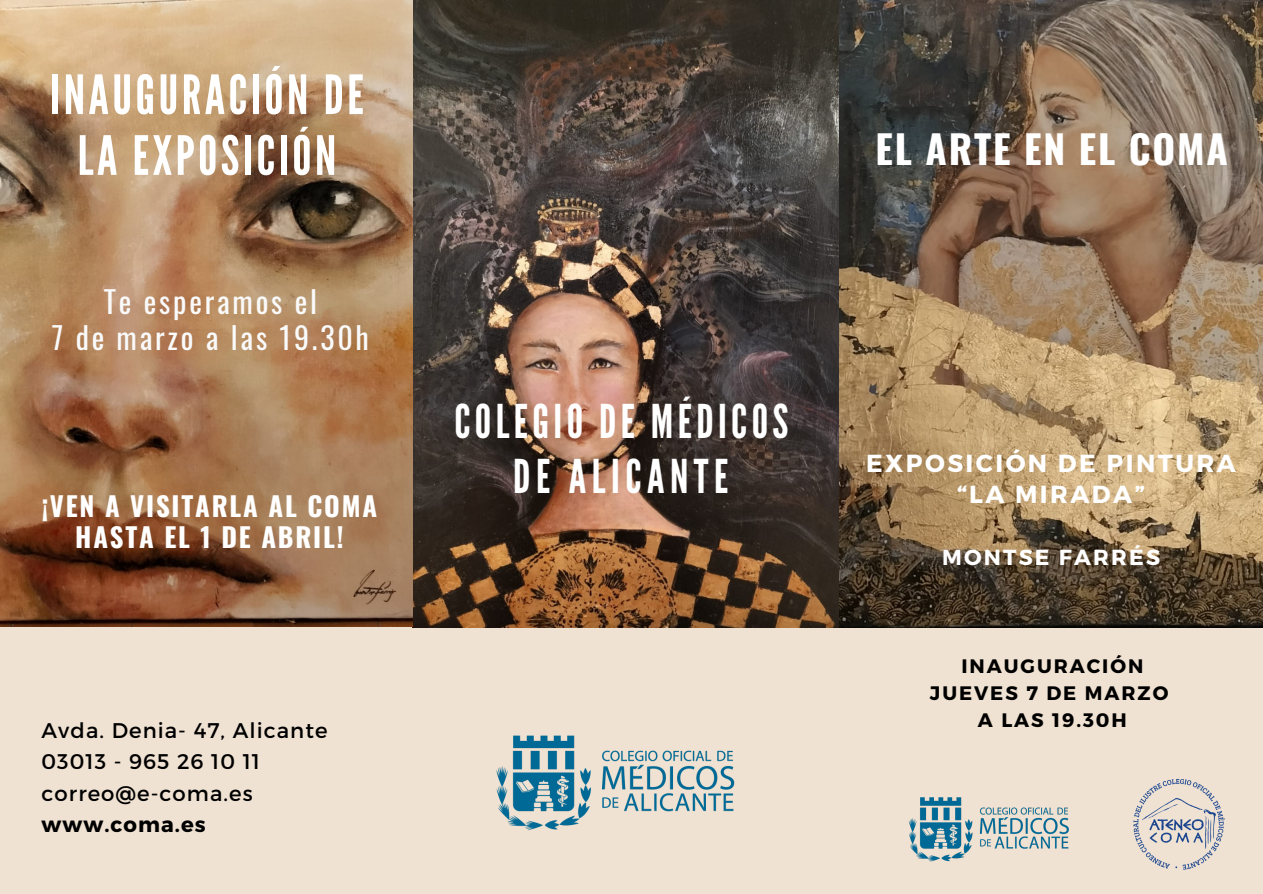
<style>
.page{position:relative;width:1263px;height:894px;background:#fff}
.page>*{position:absolute;margin:0;border:0;box-sizing:border-box;transform-origin:0 0}
.t1{font:54px "League Gothic";letter-spacing:.065em;color:#fff}
.t2{font:46.5px/55.2px "League Gothic";letter-spacing:.095em;color:#fff;text-align:center}
.t3{font:700 39px "Oswald";letter-spacing:.045em;color:#fff}
.t4{font:30px/36px "Oswald";letter-spacing:.09em;color:#fafafa;text-align:center}
.t5{font:700 26.7px/31.5px "Oswald";letter-spacing:.07em;color:#fff;text-align:center}
.t6{font:700 24.6px/31.5px "Montserrat";letter-spacing:.1em;color:#fff;text-align:center}
.t7{font:700 21.75px "Montserrat";letter-spacing:.1em;color:#fff}
.t8{font:21.15px "Montserrat";letter-spacing:.05em;color:#000}
.t9{font:700 21.15px "Montserrat";letter-spacing:.05em;color:#000}
.t10{font:700 19.5px "Montserrat";letter-spacing:.1em;color:#000}
</style>
<div class="page">
<div style="left:0;top:0;width:1263px;height:893px;background:#f0e2d2"></div>
<img style="left:908px;top:797px;width:161px;height:65px">
<img style="left:0;top:0;width:1263px;height:627px">
<img style="left:496px;top:735px;width:239px;height:96px">
<img style="left:1133px;top:778px;width:92px;height:92px">
<h1 class="t1" style="left:50px;top:63px;width:315px">INAUGURACIÓN DE</h1>
<p class="t1" style="left:78px;top:124px;width:260px">LA EXPOSICIÓN</p>
<h4 class="t4" style="left:52px;top:282px;width:319px">Te esperamos el<br>7 de marzo a las 19.30h</h4>
<h2 class="t5" style="left:42px;top:488px;width:337px">¡VEN A VISITARLA AL COMA<br>HASTA EL 1 DE ABRIL!</h2>
<h5 class="t8" style="left:42px;top:716px;width:287px">Avda. Denia- 47, Alicante</h5>
<p class="t8" style="left:42px;top:747px;width:220px">03013 - 965 26 10 11</p>
<p class="t8" style="left:42px;top:779px;width:213px">correo@e-coma.es</p>
<p class="t9" style="left:42px;top:810px;width:166px">www.coma.es</p>
<p class="t2" style="left:454px;top:394px;width:335px">COLEGIO DE MÉDICOS<br>DE ALICANTE</p>
<p class="t3" style="left:875px;top:119px;width:354px">EL ARTE EN EL COMA</p>
<p class="t6" style="left:866px;top:446px;width:371px">EXPOSICIÓN DE PINTURA “LA MIRADA”</p>
<p class="t7" style="left:942px;top:543px;width:219px">MONTSE FARRÉS</p>
<p class="t10" style="left:961px;top:653px;width:183px">INAUGURACIÓN</p>
<p class="t10" style="left:930px;top:680px;width:240px">JUEVES 7 DE MARZO</p>
<p class="t10" style="left:978px;top:707px;width:150px">A LAS 19.30H</p>
</div>
